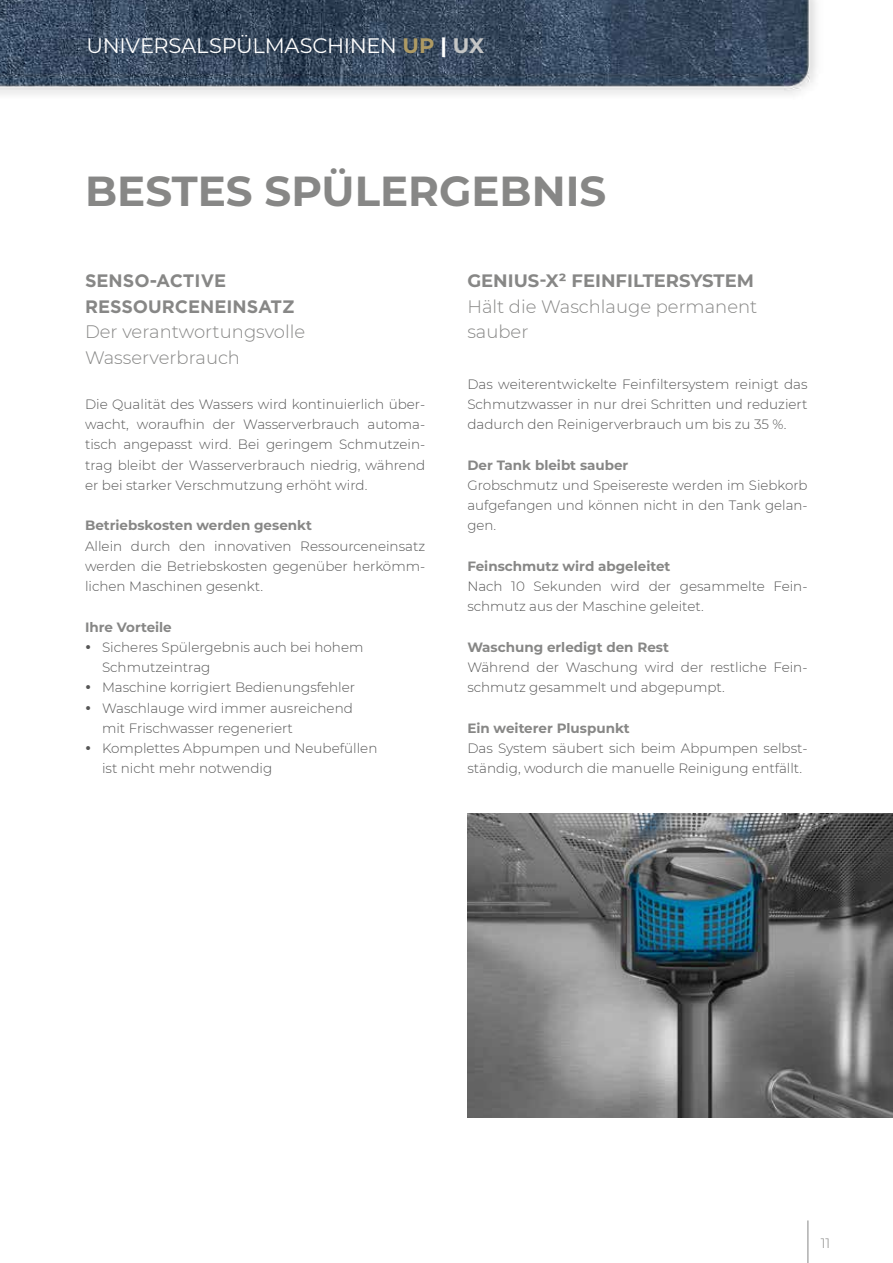
<style>
.page{position:relative;width:893px;height:1263px;background:#fff}
.page>*{position:absolute;margin:0;border:0;box-sizing:border-box;transform-origin:0 0}
.t1{font:700 42px "Montserrat";color:#878786}
.t2{font:21px "Montserrat";letter-spacing:-.01em;color:#fff}
.t3{font:300 18px/25.5px "Montserrat";color:#878786}
.t4{font:700 18px/25.5px "Gotham";color:#878786}
.t5{font:700 18px "Montserrat";color:#878786}
.t6{font:300 13.5px/20.2px "Montserrat";color:#565656;text-align:justify}
.t7{font:700 13.5px "Montserrat";color:#878786}
.t8{font:300 13.5px "Montserrat";color:#878786}
.s1{font-weight:700;color:#ae9a63}
.s2{font-weight:700}
.s3{font-weight:700;color:#c5c6c6}
</style>
<div class="page">
<hr style="left:807px;top:1220px;width:1px;height:43px;background:#878786">
<img style="left:468px;top:814px;width:425px;height:304px">
<img style="left:0;top:0;width:816px;height:95px">
<h2 class="t2" style="left:86px;top:31px;width:399px">UNIVERSALSPÜLMASCHINEN <span class="s1">UP</span> <span class="s2">|</span> <span class="s3">UX</span></h2>
<h1 class="t1" style="left:85px;top:161px;width:523px">BESTES SPÜLERGEBNIS</h1>
<h3 class="t4" style="left:85px;top:268px;width:211px">SENSO-ACTIVE<br>RESSOURCENEINSATZ</h3>
<h3 class="t3" style="left:85px;top:319px;width:222px">Der verantwortungsvolle<br>Wasserverbrauch</h3>
<p class="t6" style="left:85px;top:393px;width:342px">Die Qualität des Wassers wird kontinuierlich über&shy;wacht, woraufhin der Wasserverbrauch automa&shy;tisch angepasst wird. Bei geringem Schmutzein&shy;trag bleibt der Wasserverbrauch niedrig, während er bei starker Verschmutzung erhöht wird.</p>
<p class="t7" style="left:85px;top:516px;width:228px">Betriebskosten werden gesenkt</p>
<p class="t6" style="left:85px;top:535px;width:342px">Allein durch den innovativen Ressourceneinsatz werden die Betriebskosten gegenüber herkömm&shy;lichen Maschinen gesenkt.</p>
<p class="t7" style="left:85px;top:617px;width:88px">Ihre Vorteile</p>
<p class="t6" style="left:102px;top:636px;width:277px;text-align:left">Sicheres Spülergebnis auch bei hohem<br>Schmutzeintrag<br>Maschine korrigiert Bedienungsfehler<br>Waschlauge wird immer ausreichend mit Frischwasser regeneriert<br>Komplettes Abpumpen und Neubefüllen ist nicht mehr notwendig</p>
<h3 class="t5" style="left:467px;top:268px;width:288px">GENIUS-X² FEINFILTERSYSTEM</h3>
<h3 class="t3" style="left:467px;top:293px;width:292px">Hält die Waschlauge permanent sauber</h3>
<p class="t6" style="left:467px;top:373px;width:342px">Das weiterentwickelte Feinfiltersystem reinigt das Schmutzwasser in nur drei Schritten und reduziert dadurch den Reinigerverbrauch um bis zu 35 %.</p>
<p class="t7" style="left:467px;top:455px;width:163px">Der Tank bleibt sauber</p>
<p class="t6" style="left:467px;top:474px;width:342px">Grobschmutz und Speisereste werden im Siebkorb aufgefangen und können nicht in den Tank gelan&shy;gen.</p>
<p class="t7" style="left:467px;top:556px;width:205px">Feinschmutz wird abgeleitet</p>
<p class="t6" style="left:467px;top:576px;width:342px">Nach 10 Sekunden wird der gesammelte Fein&shy;schmutz aus der Maschine geleitet.</p>
<p class="t7" style="left:467px;top:637px;width:203px">Waschung erledigt den Rest</p>
<p class="t6" style="left:467px;top:657px;width:342px">Während der Waschung wird der restliche Fein&shy;schmutz gesammelt und abgepumpt.</p>
<p class="t7" style="left:467px;top:718px;width:164px">Ein weiterer Pluspunkt</p>
<p class="t6" style="left:467px;top:738px;width:342px">Das System säubert sich beim Abpumpen selbst&shy;ständig, wodurch die manuelle Reinigung entfällt.</p>
<p class="t8" style="left:821px;top:1234px;width:11px">11</p>
</div>
